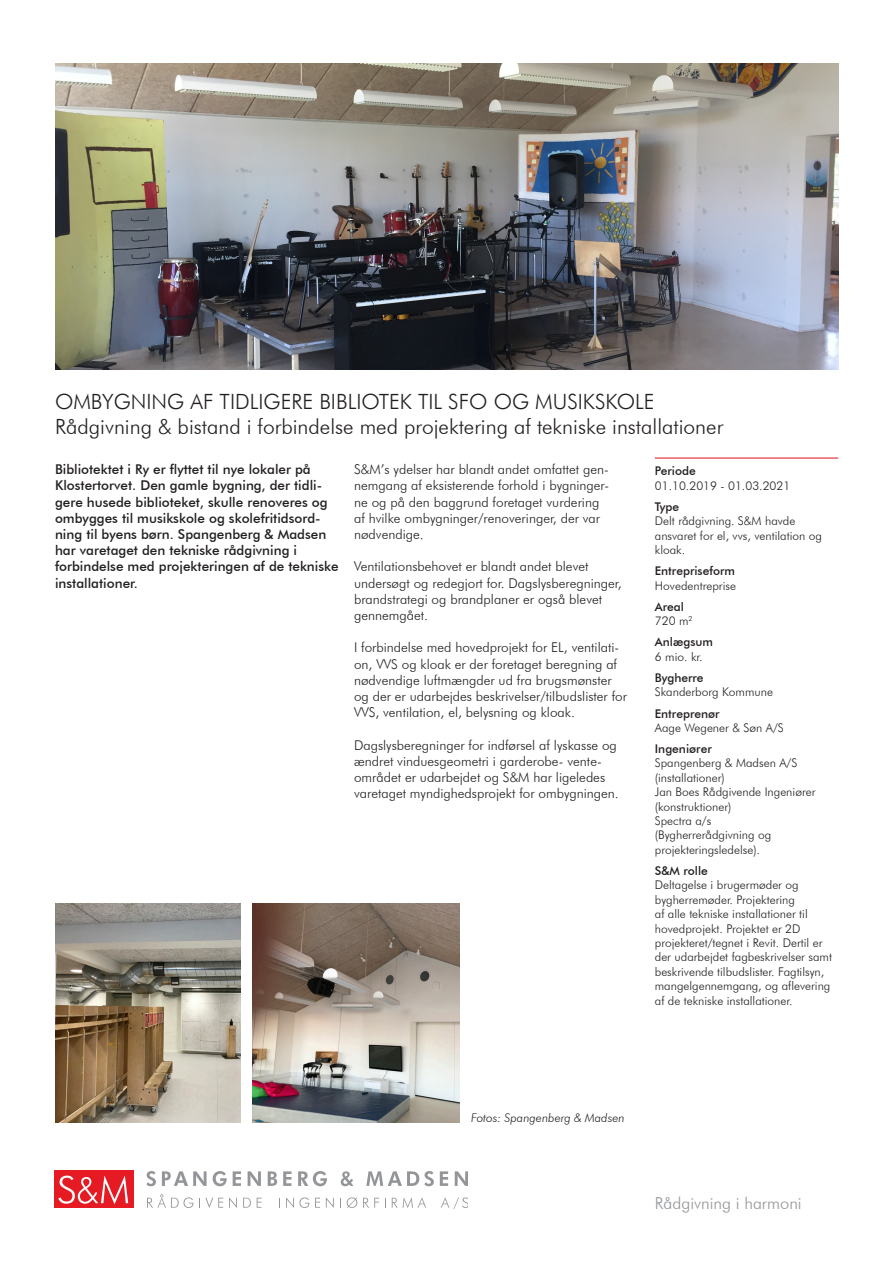
<style>
.page{position:relative;width:893px;height:1263px;background:#fff}
.page>*{position:absolute;margin:0;border:0;box-sizing:border-box;transform-origin:0 0}
.Overskrift_2_-_forkl{font:300 21px "Futura BT";color:#231f20}
.t1{font:300 16.5px "Futura BT";color:#939598}
.Brødtekst{font:300 13.5px/16.2px "Futura BT";color:#231f20}
.Introtekst{font:500 13.5px/16.2px "Futura BT";color:#231f20}
.brødtekst_faktaboks{font:300 12px/14.4px "Futura BT";color:#231f20}
.Overskrift_4_-_fakta{font:500 12px "Futura BT";color:#231f20}
.Billedetekst_sort{font:italic 300 12px "Futura BT";color:#231f20}
</style>
<div class="page">
<svg style="left:146px;top:1171px;width:10px;height:15px"></svg>
<svg style="left:162px;top:1171px;width:45px;height:15px"></svg>
<svg style="left:213px;top:1171px;width:14px;height:15px"></svg>
<svg style="left:233px;top:1171px;width:8px;height:15px"></svg>
<svg style="left:248px;top:1171px;width:13px;height:15px"></svg>
<svg style="left:268px;top:1171px;width:9px;height:15px"></svg>
<svg style="left:283px;top:1171px;width:8px;height:15px"></svg>
<svg style="left:298px;top:1171px;width:29px;height:15px"></svg>
<svg style="left:341px;top:1171px;width:13px;height:15px"></svg>
<svg style="left:366px;top:1171px;width:68px;height:15px"></svg>
<svg style="left:440px;top:1171px;width:8px;height:15px"></svg>
<svg style="left:455px;top:1171px;width:13px;height:15px"></svg>
<svg style="left:147px;top:1194px;width:46px;height:14px"></svg>
<svg style="left:199px;top:1198px;width:24px;height:10px"></svg>
<svg style="left:229px;top:1197px;width:8px;height:11px"></svg>
<svg style="left:243px;top:1198px;width:8px;height:10px"></svg>
<svg style="left:257px;top:1198px;width:5px;height:10px"></svg>
<svg style="left:286px;top:1197px;width:23px;height:11px"></svg>
<svg style="left:315px;top:1198px;width:5px;height:10px"></svg>
<svg style="left:326px;top:1197px;width:8px;height:11px"></svg>
<svg style="left:347px;top:1197px;width:10px;height:11px"></svg>
<svg style="left:363px;top:1198px;width:16px;height:10px"></svg>
<svg style="left:392px;top:1197px;width:34px;height:11px"></svg>
<svg style="left:441px;top:1197px;width:27px;height:12px"></svg>
<div style="left:54px;top:1170px;width:79px;height:38px;background:#e51a23"></div>
<svg style="left:58px;top:1175px;width:70px;height:29px"></svg>
<hr style="left:655px;top:457px;width:183px;height:2px;background:#e51b24">
<img style="left:55px;top:64px;width:784px;height:305px">
<img style="left:253px;top:903px;width:207px;height:219px">
<img style="left:55px;top:903px;width:185px;height:219px">
<p class="Overskrift_2_-_forkl" style="left:55px;top:389px;width:601px">OMBYGNING AF TIDLIGERE BIBLIOTEK TIL SFO OG MUSIKSKOLE</p>
<p class="Overskrift_2_-_forkl" style="left:55px;top:414px;width:670px">Rådgivning &amp; bistand i forbindelse med projektering af tekniske installationer</p>
<p class="Overskrift_4_-_fakta" style="left:655px;top:464px;width:42px">Periode</p>
<p class="brødtekst_faktaboks" style="left:655px;top:478px;width:137px">01.10.2019 - 01.03.2021</p>
<p class="Overskrift_4_-_fakta" style="left:655px;top:499px;width:26px">Type</p>
<p class="brødtekst_faktaboks" style="left:655px;top:514px;width:169px">Delt rådgivning. S&amp;M havde ansvaret for el, vvs, ventilation og kloak.</p>
<p class="Overskrift_4_-_fakta" style="left:655px;top:564px;width:82px">Entrepriseform</p>
<p class="brødtekst_faktaboks" style="left:655px;top:578px;width:83px">Hovedentreprise</p>
<p class="Overskrift_4_-_fakta" style="left:655px;top:599px;width:31px">Areal</p>
<p class="brødtekst_faktaboks" style="left:655px;top:614px;width:39px">720 m<sup>2</sup></p>
<p class="Overskrift_4_-_fakta" style="left:655px;top:635px;width:60px">Anlægsum</p>
<p class="brødtekst_faktaboks" style="left:655px;top:649px;width:49px">6 mio. kr.</p>
<p class="Overskrift_4_-_fakta" style="left:655px;top:670px;width:50px">Bygherre</p>
<p class="brødtekst_faktaboks" style="left:655px;top:685px;width:120px">Skanderborg Kommune</p>
<p class="Overskrift_4_-_fakta" style="left:655px;top:706px;width:66px">Entreprenør</p>
<p class="brødtekst_faktaboks" style="left:655px;top:720px;width:131px">Aage Wegener &amp; Søn A/S</p>
<p class="Overskrift_4_-_fakta" style="left:655px;top:741px;width:58px">Ingeniører</p>
<p class="brødtekst_faktaboks" style="left:655px;top:756px;width:162px">Spangenberg &amp; Madsen A/S (installationer)<br>Jan Boes Rådgivende Ingeniører (konstruktioner)<br>Spectra a/s<br>(Bygherrerådgivning og projekteringsledelse).</p>
<p class="Overskrift_4_-_fakta" style="left:655px;top:863px;width:55px">S&amp;M rolle</p>
<p class="brødtekst_faktaboks" style="left:655px;top:878px;width:179px">Deltagelse i brugermøder og bygherremøder. Projektering<br>af alle tekniske installationer til hovedprojekt. Projektet er 2D projekteret/tegnet i Revit. Dertil er der udarbejdet fagbeskrivelser samt beskrivende tilbudslister. Fagtilsyn, mangelgennemgang, og aflevering af de tekniske installationer.</p>
<p class="Introtekst" style="left:55px;top:461px;width:285px">Bibliotektet i Ry er flyttet til nye lokaler på Klostertorvet. Den gamle bygning, der tidli&shy;gere husede biblioteket, skulle renoveres og ombygges til musikskole og skolefritidsord&shy;ning til byens børn. Spangenberg &amp; Madsen har varetaget den tekniske rådgivning i forbindelse med projekteringen af de tekniske installationer.</p>
<p class="Brødtekst" style="left:354px;top:461px;width:257px">S&amp;M’s ydelser har blandt andet omfattet gen&shy;nemgang af eksisterende forhold i bygninger&shy;ne og på den baggrund foretaget vurdering af hvilke ombygninger/renoveringer, der var nødvendige.</p>
<p class="Brødtekst" style="left:354px;top:558px;width:269px">Ventilationsbehovet er blandt andet blevet undersøgt og redegjort for. Dagslysberegninger, brandstrategi og brandplaner er også blevet gennemgået.</p>
<p class="Brødtekst" style="left:354px;top:639px;width:275px">I forbindelse med hovedprojekt for EL, ventilati&shy;on, VVS og kloak er der foretaget beregning af nødvendige luftmængder ud fra brugsmønster og der er udarbejdes beskrivelser/tilbudslister for VVS, ventilation, el, belysning og kloak.</p>
<p class="Brødtekst" style="left:354px;top:737px;width:266px">Dagslysberegninger for indførsel af lyskasse og ændret vinduesgeometri i garderobe- vente&shy;området er udarbejdet og S&amp;M har ligeledes varetaget myndighedsprojekt for ombygningen.</p>
<p class="Billedetekst_sort" style="left:471px;top:1111px;width:155px">Fotos: Spangenberg &amp; Madsen</p>
<p class="t1" style="left:655px;top:1193px;width:148px">Rådgivning i harmoni</p>
</div>
